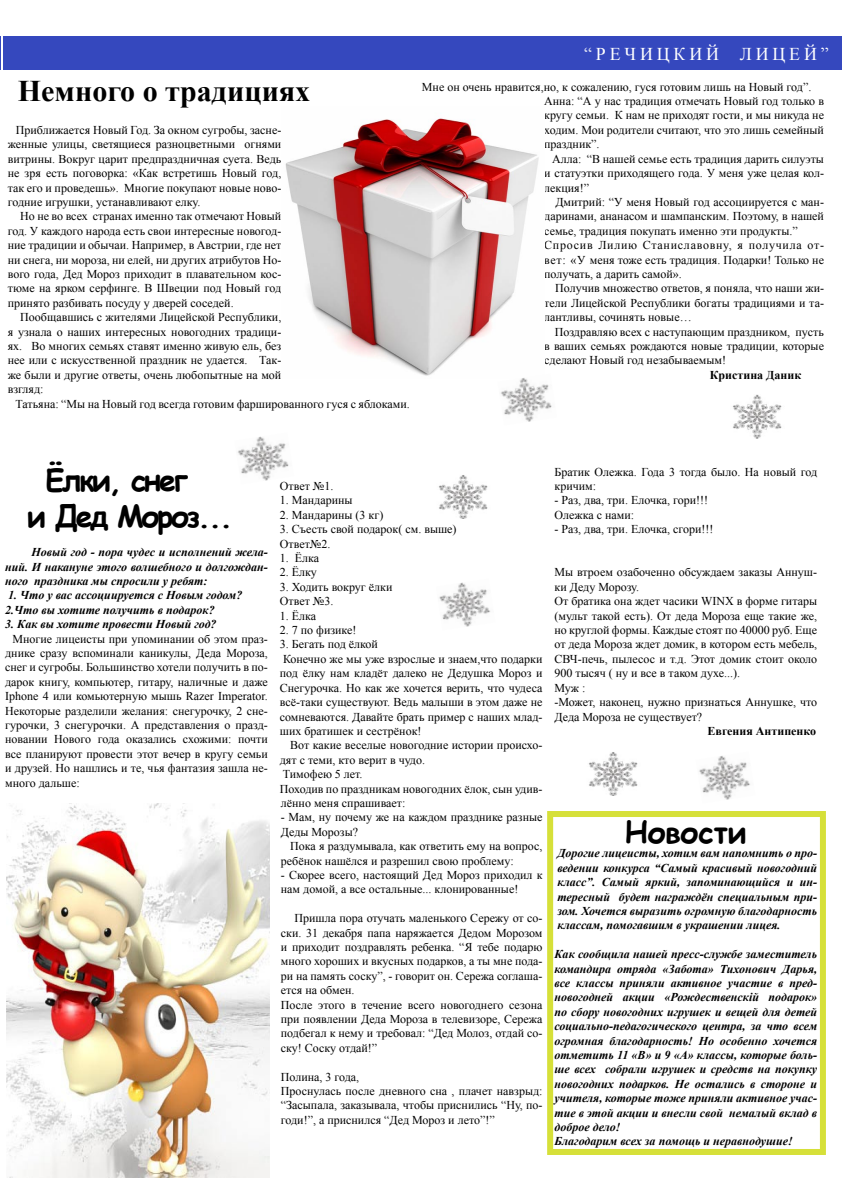
<style>
.page{position:relative;width:842px;height:1191px;background:#fff}
.page>*{position:absolute;margin:0;border:0;box-sizing:border-box;transform-origin:0 0}
.t1{font:700 30px/36px "Comic Sans MS";letter-spacing:-.07em;color:#000}
.t2{font:700 30px "Times New Roman";color:#000}
.t3{font:700 30px "Comic Sans MS";color:#000}
.t4{font:18px "Times New Roman";letter-spacing:.22em;color:#fff}
.t5{font:12px/14.4px "Times New Roman";color:#000}
.t6{font:italic 700 12px/14.4px "Times New Roman";color:#000;text-align:justify}
.t7{font:700 12px "Times New Roman";color:#000}
</style>
<div class="page">
<img style="left:285px;top:118px;width:254px;height:258px">
<div style="left:3px;top:36px;width:839px;height:33px;background:#3548be"></div>
<hr style="left:0;top:36px;width:1px;height:33px;background:#3548be">
<img style="left:7px;top:804px;width:262px;height:373px">
<img style="left:733px;top:394px;width:49px;height:44px">
<img style="left:497px;top:373px;width:55px;height:49px">
<img style="left:238px;top:436px;width:51px;height:45px">
<img style="left:699px;top:756px;width:51px;height:44px">
<img style="left:589px;top:752px;width:49px;height:44px">
<div style="left:547px;top:811px;width:279px;height:344px;border:6px solid #d6e039"></div>
<img style="left:439px;top:582px;width:52px;height:45px">
<img style="left:439px;top:475px;width:49px;height:44px">
<h1 class="t2" style="left:18px;top:70px;width:294px">Немного о традициях</h1>
<p class="t5" style="left:8px;top:122px;width:275px;text-align:justify;text-indent:8px">Приближается Новый Год. За окном сугробы, засне&shy;женные улицы, светящиеся разноцветными огнями витрины. Вокруг царит предпраздничная суета. Ведь не зря есть поговорка: «Как встретишь Новый год, так его и проведешь». Многие покупают новые ново&shy;годние игрушки, устанавливают елку.</p>
<p class="t5" style="left:8px;top:209px;width:275px;text-align:justify;text-indent:12px">Но не во всех странах именно так отмечают Новый год. У каждого народа есть свои интересные новогод&shy;ние традиции и обычаи. Например, в Австрии, где нет ни снега, ни мороза, ни елей, ни других атрибутов Но&shy;вого года, Дед Мороз приходит в плавательном кос&shy;тюме на ярком серфинге. В Швеции под Новый год принято разбивать посуду у дверей соседей.</p>
<p class="t5" style="left:8px;top:310px;width:275px;text-align:justify;text-indent:13px">Пообщавшись с жителями Лицейской Республики, я узнала о наших интересных новогодних традици&shy;ях. Во многих семьях ставят именно живую ель, без нее или с искусственной праздник не удается. Так&shy;же были и другие ответы, очень любопытные на мой взгляд:</p>
<p class="t5" style="left:15px;top:396px;width:396px">Татьяна: “Мы на Новый год всегда готовим фаршированного гуся с яблоками.</p>
<h2 class="t4" style="left:584px;top:41px;width:246px">“РЕЧИЦКИЙ ЛИЦЕЙ”</h2>
<p class="t5" style="left:544px;top:79px;width:281px;text-indent:-122px">Мне он очень нравится,но, к сожалению, гуся готовим лишь на Новый год”.<br>Анна: “А у нас традиция отмечать Новый год только в кругу семьи. К нам не приходят гости, и мы никуда не ходим. Мои родители считают, что это лишь семейный праздник”.</p>
<p class="t5" style="left:544px;top:151px;width:281px;text-align:justify;text-indent:8px">Алла: “В нашей семье есть традиция дарить силуэты и статуэтки приходящего года. У меня уже целая кол&shy;лекция!”</p>
<p class="t5" style="left:544px;top:194px;width:281px;text-indent:11px">Дмитрий: “У меня Новый год ассоциируется с ман&shy;даринами, ананасом и шампанским. Поэтому, в нашей семье, традиция покупать именно эти продукты.” Спросив Лилию Станиславовну, я получила от&shy;вет: «У меня тоже есть традиция. Подарки! Только не получать, а дарить самой».</p>
<p class="t5" style="left:544px;top:281px;width:281px;text-align:justify;text-indent:11px">Получив множество ответов, я поняла, что наши жи&shy;тели Лицейской Республики богаты традициями и та&shy;лантливы, сочинять новые…</p>
<p class="t5" style="left:544px;top:324px;width:281px;text-align:justify;text-indent:10px">Поздравляю всех с наступающим праздником, пусть в ваших семьях рождаются новые традиции, которые сделают Новый год незабываемым!</p>
<p class="t7" style="left:710px;top:366px;width:93px">Кристина Даник</p>
<h1 class="t1" style="left:27px;top:461px;width:207px;text-indent:19px">Ёлки, снег<br>и Дед Мороз...</h1>
<p class="t6" style="left:5px;top:544px;width:264px;text-indent:26px">Новый год - пора чудес и исполнений жела&shy;ний. И накануне этого волшебного и долгождан&shy;ного праздника мы спросили у ребят:</p>
<p class="t6" style="left:5px;top:588px;width:239px">1. Что у вас ассоциируется с Новым годом?<br>2.Что вы хотите получить в подарок?</p>
<p class="t6" style="left:5px;top:616px;width:213px">3. Как вы хотите провести Новый год?</p>
<p class="t5" style="left:5px;top:631px;width:264px;text-align:justify;text-indent:7px">Многие лицеисты при упоминании об этом праз&shy;днике сразу вспоминали каникулы, Деда Мороза, снег и сугробы. Большинство хотели получить в по&shy;дарок книгу, компьютер, гитару, наличные и даже Iphone 4 или комьютерную мышь Razer Imperator.<br>Некоторые разделили желания: снегурочку, 2 сне&shy;гурочки, 3 снегурочки. А представления о празд&shy;новании Нового года оказались схожими: почти все планируют провести этот вечер в кругу семьи и друзей. Но нашлись и те, чья фантазия зашла не&shy;много дальше:</p>
<p class="t5" style="left:280px;top:478px;width:55px">Ответ №1.</p>
<p class="t5" style="left:280px;top:493px;width:74px">1. Мандарины</p>
<p class="t5" style="left:280px;top:507px;width:105px">2. Мандарины (3 кг)</p>
<p class="t5" style="left:280px;top:522px;width:178px">3. Съесть свой подарок( см. выше)<br>Ответ№2.</p>
<p class="t5" style="left:280px;top:550px;width:41px">1. Ёлка</p>
<p class="t5" style="left:280px;top:565px;width:38px">2. Ёлку</p>
<p class="t5" style="left:280px;top:579px;width:114px">3. Ходить вокруг ёлки<br>Ответ №3.</p>
<p class="t5" style="left:280px;top:608px;width:38px">1. Ёлка</p>
<p class="t5" style="left:280px;top:622px;width:78px">2. 7 по физике!</p>
<p class="t5" style="left:280px;top:637px;width:264px">3. Бегать под ёлкой<br>Конечно же мы уже взрослые и знаем,что подарки под ёлку нам кладёт далеко не Дедушка Мороз и Снегурочка. Но как же хочется верить, что чудеса всё-таки существуют. Ведь малыши в этом даже не сомневаются. Давайте брать пример с наших млад&shy;ших братишек и сестрёнок!</p>
<p class="t5" style="left:280px;top:738px;width:264px;text-indent:10px">Вот какие веселые новогодние истории происхо&shy;дят с теми, кто верит в чудо.<br>Тимофею 5 лет.<br>Походив по праздникам новогодних ёлок, сын удив&shy;лённо меня спрашивает:</p>
<p class="t5" style="left:281px;top:810px;width:263px">- Мам, ну почему же на каждом празднике разные<br>Деды Морозы?</p>
<p class="t5" style="left:281px;top:838px;width:263px;text-indent:9px">Пока я раздумывала, как ответить ему на вопрос, ребёнок нашёлся и разрешил свою проблему:</p>
<p class="t5" style="left:281px;top:867px;width:263px">- Скорее всего, настоящий Дед Мороз приходил к нам домой, а все остальные... клонированные!</p>
<p class="t5" style="left:281px;top:910px;width:263px;text-indent:14px">Пришла пора отучать маленького Сережу от со&shy;ски. 31 декабря папа наряжается Дедом Морозом и приходит поздравлять ребенка. “Я тебе подарю много хороших и вкусных подарков, а ты мне пода&shy;ри на память соску”, - говорит он. Сережа соглаша&shy;ется на обмен.<br>После этого в течение всего новогоднего сезона при появлении Деда Мороза в телевизоре, Сережа подбегал к нему и требовал: “Дед Молоз, отдай со&shy;ску! Соску отдай!”</p>
<p class="t5" style="left:281px;top:1069px;width:263px">Полина, 3 года,<br>Проснулась после дневного сна , плачет навзрыд: “Засыпала, заказывала, чтобы приснились “Ну, по&shy;годи!”, а приснился “Дед Мороз и лето”!”</p>
<p class="t5" style="left:554px;top:464px;width:264px">Братик Олежка. Года 3 тогда было. На новый год кричим:</p>
<p class="t5" style="left:554px;top:493px;width:155px">- Раз, два, три. Елочка, гори!!!<br>Олежка с нами:</p>
<p class="t5" style="left:554px;top:522px;width:160px">- Раз, два, три. Елочка, сгори!!!</p>
<p class="t5" style="left:554px;top:565px;width:264px">Мы втроем озабоченно обсуждаем заказы Аннуш&shy;ки Деду Морозу.<br>От братика она ждет часики WINX в форме гитары (мульт такой есть). От деда Мороза еще такие же, но круглой формы. Каждые стоят по 40000 руб. Еще от деда Мороза ждет домик, в котором есть мебель, СВЧ-печь, пылесос и т.д. Этот домик стоит около 900 тысяч ( ну и все в таком духе...).<br>Муж :<br>-Может, наконец, нужно признаться Аннушке, что Деда Мороза не существует?</p>
<p class="t7" style="left:707px;top:722px;width:110px">Евгения Антипенко</p>
<h1 class="t3" style="left:625px;top:810px;width:124px">Новости</h1>
<p class="t6" style="left:557px;top:846px;width:261px">Дорогие лицеисты, хотим вам напомнить о про&shy;ведении конкурса “Самый красивый новогодний класс”. Самый яркий, запоминающийся и ин&shy;тересный будет награждён специальным при&shy;зом. Хочется выразить огромную благодарность классам, помогавшим в украшении лицея.</p>
<p class="t6" style="left:554px;top:946px;width:264px;text-align:left">Как сообщила нашей пресс-службе заместитель командира отряда «Забота» Тихонович Дарья, все классы приняли активное участие в пред&shy;новогодней акции «Рождественскій подарок» по сбору новогодних игрушек и вещей для детей социально-педагогического центра, за что всем огромная благодарность! Но особенно хочется отметить 11 «В» и 9 «А» классы, которые боль&shy;ше всех собрали игрушек и средств на покупку новогодних подарков. Не остались в стороне и учителя, которые тоже приняли активное учас&shy;тие в этой акции и внесли свой немалый вклад в доброе дело!<br>Благодарим всех за помощь и неравнодушие!</p>
</div>
